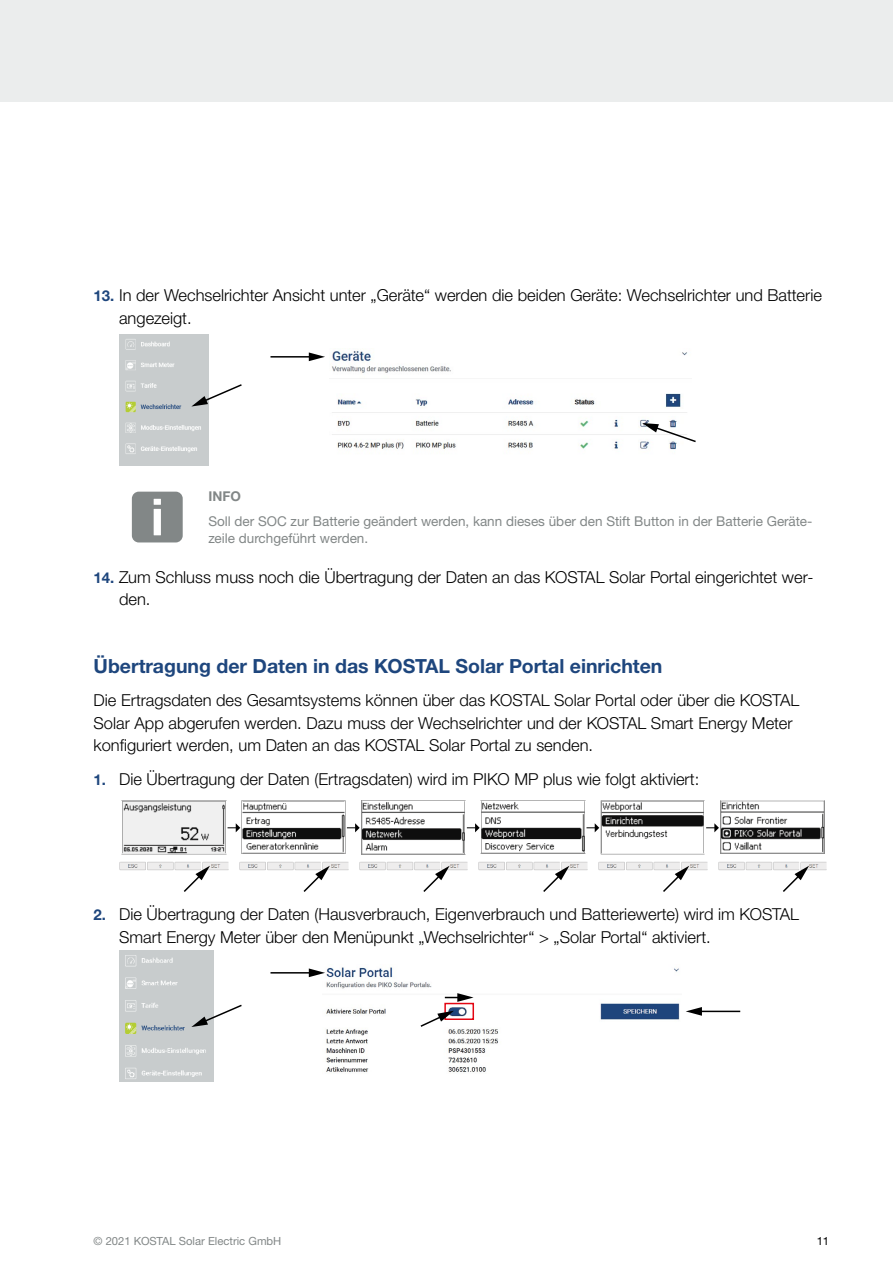
<style>
.page{position:relative;width:893px;height:1263px;background:#fff}
.page>*{position:absolute;margin:0;border:0;box-sizing:border-box;transform-origin:0 0}
.t1{font:700 19.5px "Helvetica Neue LTW1 G";color:#1e467d}
.Copy{font:300 16.5px/22.5px "Helvetica Neue LTW1 G";color:#000}
.INFO_Copy{font:13.5px/16.5px "Helvetica Neue LTW1 G";color:#828787}
.INFO_Head{font:700 13.5px "Helvetica Neue LTW1 G";color:#828787}
.t2{font:11.25px "Helvetica Neue LTW1 G";color:#828787}
.t3{font:11.25px "Helvetica Neue LTW1 G";color:#000}
.s1{font-weight:700;font-size:15px;color:#1e467d}
</style>
<div class="page">
<div style="left:0;top:0;width:893px;height:102px;background:#ebeded"></div>
<img style="left:119px;top:334px;width:89px;height:131px">
<img style="left:331px;top:349px;width:357px;height:101px">
<hr style="left:270px;top:356px;width:42px;height:2px;background:#000">
<svg style="left:309px;top:352px;width:16px;height:9px"></svg>
<svg style="left:642px;top:423px;width:54px;height:20px"></svg>
<svg style="left:191px;top:383px;width:51px;height:23px"></svg>
<div style="left:132px;top:492px;width:51px;height:50px;background:#828787;border-radius:7px"></div>
<svg style="left:154px;top:499px;width:7px;height:36px"></svg>
<img style="left:119px;top:861px;width:110px;height:10px">
<img style="left:598px;top:861px;width:110px;height:10px">
<img style="left:478px;top:861px;width:110px;height:10px">
<img style="left:359px;top:861px;width:109px;height:10px">
<img style="left:239px;top:861px;width:110px;height:10px">
<img style="left:718px;top:861px;width:109px;height:10px">
<img style="left:121px;top:800px;width:106px;height:55px">
<img style="left:241px;top:800px;width:106px;height:54px">
<img style="left:361px;top:800px;width:106px;height:55px">
<img style="left:480px;top:800px;width:106px;height:54px">
<img style="left:600px;top:800px;width:105px;height:55px">
<img style="left:720px;top:800px;width:105px;height:54px">
<svg style="left:302px;top:866px;width:28px;height:26px"></svg>
<svg style="left:182px;top:866px;width:28px;height:26px"></svg>
<svg style="left:422px;top:866px;width:28px;height:26px"></svg>
<svg style="left:661px;top:866px;width:28px;height:26px"></svg>
<svg style="left:781px;top:866px;width:28px;height:26px"></svg>
<svg style="left:542px;top:866px;width:27px;height:26px"></svg>
<svg style="left:347px;top:823px;width:13px;height:9px"></svg>
<svg style="left:228px;top:823px;width:12px;height:9px"></svg>
<svg style="left:467px;top:823px;width:13px;height:9px"></svg>
<svg style="left:586px;top:823px;width:13px;height:9px"></svg>
<svg style="left:706px;top:823px;width:13px;height:9px"></svg>
<img style="left:326px;top:967px;width:354px;height:106px">
<img style="left:119px;top:950px;width:95px;height:131px">
<hr style="left:270px;top:972px;width:42px;height:1px;background:#000">
<svg style="left:309px;top:968px;width:16px;height:9px"></svg>
<hr style="left:699px;top:1011px;width:41px;height:1px;background:#000">
<svg style="left:686px;top:1007px;width:16px;height:9px"></svg>
<svg style="left:445px;top:993px;width:29px;height:9px"></svg>
<svg style="left:191px;top:1003px;width:51px;height:24px"></svg>
<div style="left:444px;top:1003px;width:30px;height:17px;border:2px solid #e30613"></div>
<svg style="left:419px;top:1011px;width:35px;height:17px"></svg>
<p class="Copy" style="left:119px;top:284px;width:704px;text-indent:-26px"><span class="s1">13.</span> In der Wechselrichter Ansicht unter „Geräte“ werden die beiden Geräte: Wechselrichter und Batterie angezeigt.</p>
<p class="INFO_Head" style="left:208px;top:488px;width:34px">INFO</p>
<p class="INFO_Copy" style="left:208px;top:513px;width:605px">Soll der SOC zur Batterie geändert werden, kann dieses über den Stift Button in der Batterie Geräte&shy;zeile durchgeführt werden.</p>
<p class="Copy" style="left:119px;top:565px;width:696px;text-indent:-26px"><span class="s1">14.</span> Zum Schluss muss noch die Übertragung der Daten an das KOSTAL Solar Portal eingerichtet wer&shy;den.</p>
<h3 class="t1" style="left:94px;top:654px;width:570px">Übertragung der Daten in das KOSTAL Solar Portal einrichten</h3>
<p class="Copy" style="left:94px;top:689px;width:707px">Die Ertragsdaten des Gesamtsystems können über das KOSTAL Solar Portal oder über die KOSTAL<br>Solar App abgerufen werden. Dazu muss der Wechselrichter und der KOSTAL Smart Energy Meter konfiguriert werden, um Daten an das KOSTAL Solar Portal zu senden.</p>
<p class="Copy" style="left:94px;top:768px;width:607px"><span class="s1">1.</span> Die Übertragung der Daten (Ertragsdaten) wird im PIKO MP plus wie folgt aktiviert:</p>
<p class="Copy" style="left:119px;top:903px;width:682px;text-indent:-26px"><span class="s1">2.</span> Die Übertragung der Daten (Hausverbrauch, Eigenverbrauch und Batteriewerte) wird im KOSTAL<br>Smart Energy Meter über den Menüpunkt „Wechselrichter“ &gt; „Solar Portal“ aktiviert.</p>
<p class="t2" style="left:94px;top:1234px;width:189px">© 2021 KOSTAL Solar Electric GmbH</p>
<p class="t3" style="left:817px;top:1234px;width:14px">11</p>
</div>
